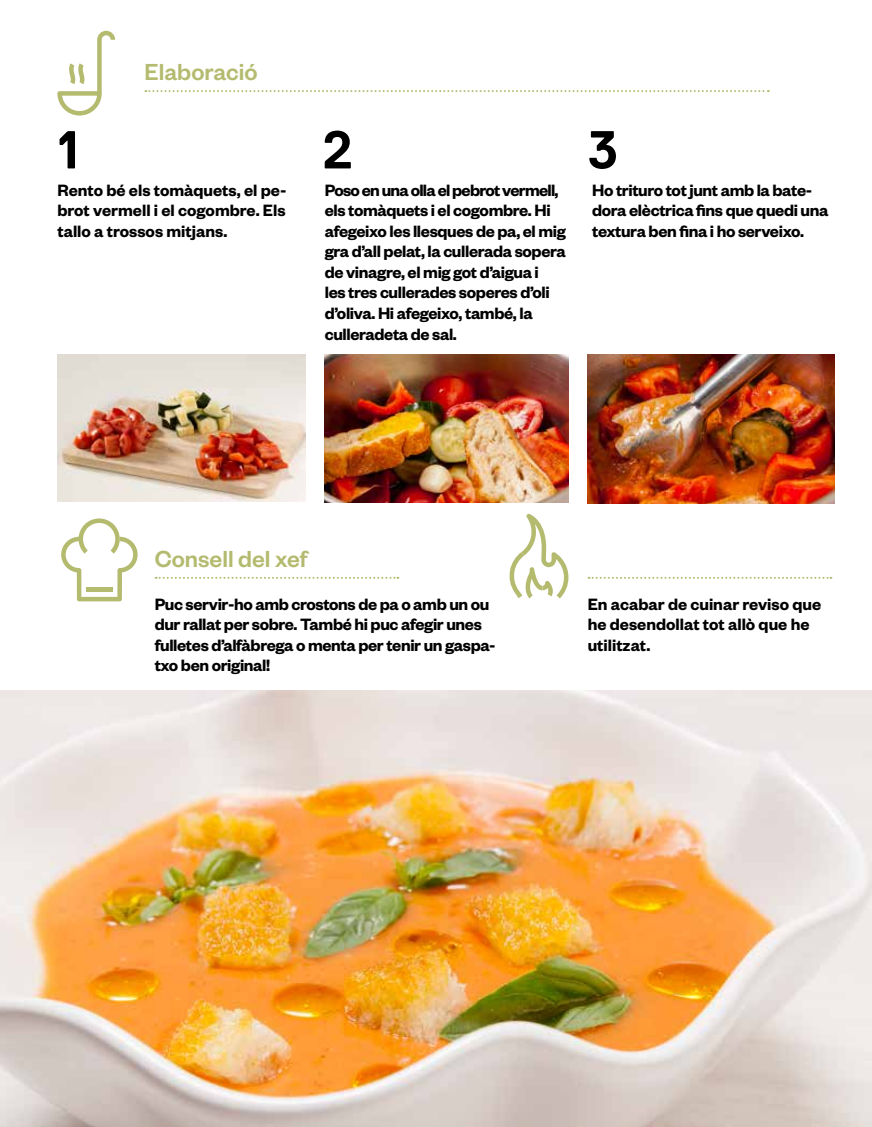
<style>
.page{position:relative;width:872px;height:1127px;background:#fff}
.page>*{position:absolute;margin:0;border:0;box-sizing:border-box;transform-origin:0 0}
.t1{font:700 53.25px "Replica Std";color:#000}
.t2{font:500 25.5px "Founders Grotesk";color:#b4bb6f}
.t3{font:600 18px/20.5px "Founders Grotesk";letter-spacing:-.02em;color:#000}
.t4{font:600 18px/20.5px "Founders Grotesk";color:#000}
</style>
<div class="page">
<img style="left:57px;top:354px;width:248px;height:147px">
<img style="left:587px;top:354px;width:247px;height:149px">
<img style="left:325px;top:354px;width:243px;height:149px">
<svg style="left:145px;top:90px;width:624px;height:2px"></svg>
<svg style="left:156px;top:577px;width:242px;height:2px"></svg>
<svg style="left:588px;top:577px;width:243px;height:2px"></svg>
<img style="left:0;top:691px;width:872px;height:436px">
<svg style="left:57px;top:31px;width:58px;height:85px"></svg>
<svg style="left:61px;top:518px;width:77px;height:83px"></svg>
<div style="left:86px;top:587px;width:26px;height:5px;background:#b4bb6f"></div>
<svg style="left:509px;top:514px;width:59px;height:84px"></svg>
<h1 class="t1" style="left:57px;top:120px;width:23px">1</h1>
<h2 class="t2" style="left:144px;top:56px;width:115px">Elaboració</h2>
<h1 class="t1" style="left:322px;top:120px;width:32px">2</h1>
<h1 class="t1" style="left:587px;top:120px;width:32px">3</h1>
<p class="t3" style="left:57px;top:179px;width:231px;text-align:justify">Rento bé els tomàquets, el pe&shy;brot vermell i el cogombre. Els tallo a trossos mitjans.</p>
<p class="t3" style="left:325px;top:179px;width:243px">Poso en una olla el pebrot vermell, els tomàquets i el cogombre. Hi afegeixo les llesques de pa, el mig gra d’all pelat, la cullerada sopera de vinagre, el mig got d’aigua i<br>les tres cullerades soperes d’oli d’oliva. Hi afegeixo, també, la culleradeta de sal.</p>
<p class="t3" style="left:592px;top:179px;width:238px">Ho trituro tot junt amb la bate&shy;dora elèctrica fins que quedi una textura ben fina i ho serveixo.</p>
<h2 class="t2" style="left:155px;top:543px;width:154px">Consell del xef</h2>
<p class="t3" style="left:155px;top:593px;width:342px">Puc servir-ho amb crostons de pa o amb un ou dur rallat per sobre. També hi puc afegir unes fulletes d’alfàbrega o menta per tenir un gaspa&shy;txo ben original!</p>
<p class="t4" style="left:587px;top:593px;width:235px">En acabar de cuinar reviso que he desendollat tot allò que he utilitzat.</p>
</div>
